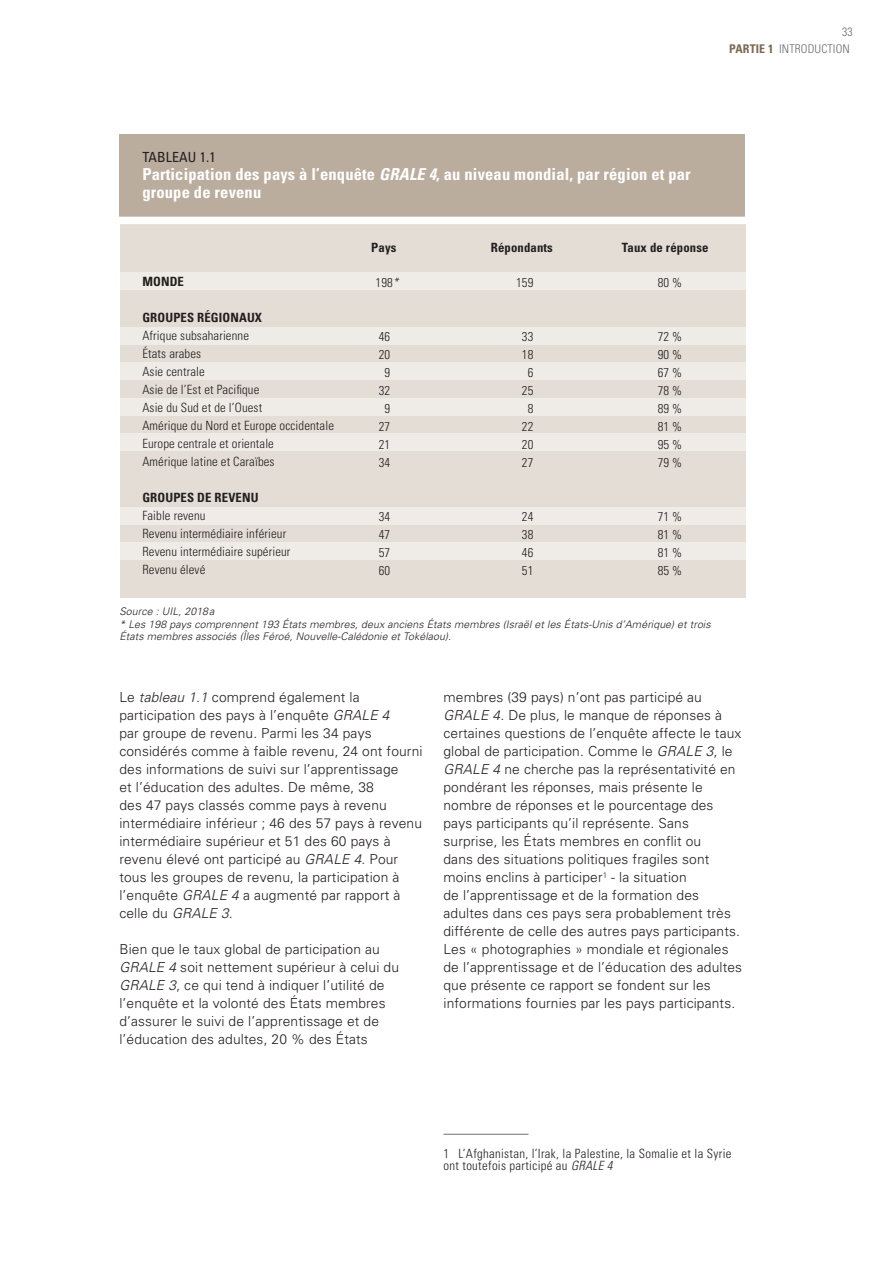
<style>
.page{position:relative;width:893px;height:1263px;background:#fff}
.page>*{position:absolute;margin:0;border:0;box-sizing:border-box;transform-origin:0 0}
.table_box_title{font:700 condensed 16.5px/18px "Univers";letter-spacing:.01em;color:#fff}
.table_box_no_s{font:condensed 13.95px "Univers";letter-spacing:.01em;color:#231f20}
.fliesstext{font:300 13.8px/18px "Univers";letter-spacing:.01em;color:#231f20}
.fliesstext-2{font:300 condensed 12.75px "Univers";letter-spacing:.01em;color:#231f20}
.footnotes{font:300 condensed 12.75px/12px "Univers";letter-spacing:.025em;color:#231f20}
.fliesstext-3{font:700 condensed 12.75px "Univers";letter-spacing:.01em;color:#231f20}
.paginierung_main{font:300 condensed 12px "Univers";letter-spacing:.01em;color:#6c6d70}
.t1{font:300 condensed 12px "Univers";color:#7c6954}
.source{font:italic 300 10.5px/12.6px "Univers";letter-spacing:.01em;color:#231f20}
.s1{font-weight:700;color:#7c6954}
.s2{font-style:italic}
</style>
<div class="page">
<div style="left:120px;top:222px;width:625px;height:376px;background:#e3ddd6"></div>
<div style="left:120px;top:507px;width:625px;height:17px;background:#efece8"></div>
<div style="left:120px;top:543px;width:625px;height:17px;background:#efece8"></div>
<div style="left:119px;top:135px;width:626px;height:85px;background:#bbad9d"></div>
<div style="left:120px;top:272px;width:625px;height:17px;background:#efece8"></div>
<div style="left:120px;top:327px;width:625px;height:17px;background:#efece8"></div>
<div style="left:120px;top:363px;width:625px;height:17px;background:#efece8"></div>
<div style="left:120px;top:398px;width:625px;height:17px;background:#efece8"></div>
<div style="left:120px;top:434px;width:625px;height:17px;background:#efece8"></div>
<div style="left:109px;top:217px;width:642px;height:7px;background:#fff"></div>
<hr style="left:443px;top:1134px;width:85px;height:1px;background:#717074">
<p class="t1" style="left:842px;top:24px;width:12px">33</p>
<p class="paginierung_main" style="left:729px;top:42px;width:122px"><span class="s1">PARTIE 1</span> INTRODUCTION</p>
<p class="table_box_no_s" style="left:142px;top:148px;width:75px">TABLEAU 1.1</p>
<p class="table_box_title" style="left:142px;top:165px;width:550px">Participation des pays à l’enquête <span class="s2">GRALE 4</span>, au niveau mondial, par région et par groupe de revenu</p>
<p class="fliesstext-3" style="left:142px;top:273px;width:43px">MONDE</p>
<p class="fliesstext-3" style="left:142px;top:309px;width:121px">GROUPES RÉGIONAUX</p>
<p class="fliesstext-2" style="left:142px;top:328px;width:108px">Afrique subsaharienne</p>
<p class="fliesstext-2" style="left:142px;top:346px;width:60px">États arabes</p>
<p class="fliesstext-2" style="left:142px;top:364px;width:64px">Asie centrale</p>
<p class="fliesstext-2" style="left:142px;top:382px;width:119px">Asie de l’Est et Pacifique</p>
<p class="fliesstext-2" style="left:142px;top:400px;width:121px">Asie du Sud et de l’Ouest</p>
<p class="fliesstext-2" style="left:142px;top:418px;width:193px">Amérique du Nord et Europe occidentale</p>
<p class="fliesstext-2" style="left:142px;top:436px;width:133px">Europe centrale et orientale</p>
<p class="fliesstext-2" style="left:142px;top:454px;width:134px">Amérique latine et Caraïbes</p>
<p class="fliesstext-3" style="left:142px;top:489px;width:118px">GROUPES DE REVENU</p>
<p class="fliesstext-2" style="left:142px;top:508px;width:65px">Faible revenu</p>
<p class="fliesstext-2" style="left:142px;top:526px;width:145px">Revenu intermédiaire inférieur</p>
<p class="fliesstext-2" style="left:142px;top:544px;width:150px">Revenu intermédiaire supérieur</p>
<p class="fliesstext-2" style="left:142px;top:562px;width:64px">Revenu élevé</p>
<p class="fliesstext-3" style="left:371px;top:240px;width:27px">Pays</p>
<p class="fliesstext-2" style="left:376px;top:275px;width:25px">198<span class="s2">*</span></p>
<p class="fliesstext-2" style="left:379px;top:329px;width:13px">46</p>
<p class="fliesstext-2" style="left:379px;top:347px;width:13px">20</p>
<p class="fliesstext-2" style="left:384px;top:365px;width:7px">9</p>
<p class="fliesstext-2" style="left:379px;top:383px;width:13px">32</p>
<p class="fliesstext-2" style="left:384px;top:401px;width:7px">9</p>
<p class="fliesstext-2" style="left:379px;top:419px;width:13px">27</p>
<p class="fliesstext-2" style="left:379px;top:437px;width:13px">21</p>
<p class="fliesstext-2" style="left:379px;top:455px;width:13px">34</p>
<p class="fliesstext-2" style="left:379px;top:509px;width:13px">34</p>
<p class="fliesstext-2" style="left:379px;top:527px;width:13px">47</p>
<p class="fliesstext-2" style="left:379px;top:545px;width:13px">57</p>
<p class="fliesstext-2" style="left:379px;top:563px;width:13px">60</p>
<p class="fliesstext-3" style="left:491px;top:240px;width:64px">Répondants</p>
<p class="fliesstext-2" style="left:516px;top:274px;width:19px">159</p>
<p class="fliesstext-2" style="left:522px;top:328px;width:13px">33</p>
<p class="fliesstext-2" style="left:522px;top:346px;width:13px">18</p>
<p class="fliesstext-2" style="left:528px;top:364px;width:7px">6</p>
<p class="fliesstext-2" style="left:522px;top:382px;width:13px">25</p>
<p class="fliesstext-2" style="left:528px;top:400px;width:7px">8</p>
<p class="fliesstext-2" style="left:522px;top:418px;width:13px">22</p>
<p class="fliesstext-2" style="left:522px;top:436px;width:13px">20</p>
<p class="fliesstext-2" style="left:522px;top:454px;width:13px">27</p>
<p class="fliesstext-2" style="left:522px;top:508px;width:13px">24</p>
<p class="fliesstext-2" style="left:522px;top:526px;width:13px">38</p>
<p class="fliesstext-2" style="left:522px;top:544px;width:13px">46</p>
<p class="fliesstext-2" style="left:522px;top:562px;width:13px">51</p>
<p class="fliesstext-3" style="left:622px;top:240px;width:88px">Taux de réponse</p>
<p class="fliesstext-2" style="left:658px;top:275px;width:26px">80 %</p>
<p class="fliesstext-2" style="left:658px;top:328px;width:26px">72 %</p>
<p class="fliesstext-2" style="left:658px;top:347px;width:26px">90 %</p>
<p class="fliesstext-2" style="left:658px;top:365px;width:26px">67 %</p>
<p class="fliesstext-2" style="left:658px;top:383px;width:26px">78 %</p>
<p class="fliesstext-2" style="left:658px;top:401px;width:26px">89 %</p>
<p class="fliesstext-2" style="left:658px;top:419px;width:26px">81 %</p>
<p class="fliesstext-2" style="left:658px;top:437px;width:26px">95 %</p>
<p class="fliesstext-2" style="left:658px;top:455px;width:26px">79 %</p>
<p class="fliesstext-2" style="left:658px;top:509px;width:26px">71 %</p>
<p class="fliesstext-2" style="left:658px;top:527px;width:26px">81 %</p>
<p class="fliesstext-2" style="left:658px;top:545px;width:26px">81 %</p>
<p class="fliesstext-2" style="left:658px;top:563px;width:26px">85 %</p>
<p class="source" style="left:119px;top:605px;width:97px">Source : UIL, 2018a</p>
<p class="source" style="left:119px;top:617px;width:593px">* Les 198 pays comprennent 193 États membres, deux anciens États membres (Israël et les États-Unis d’Amérique) et trois<br>États membres associés (Îles Féroé, Nouvelle-Calédonie et Tokélaou).</p>
<p class="fliesstext" style="left:119px;top:688px;width:272px">Le <span class="s2">tableau 1.1</span> comprend également la participation des pays à l’enquête <span class="s2">GRALE 4</span></p>
<p class="fliesstext" style="left:119px;top:724px;width:305px">par groupe de revenu. Parmi les 34 pays considérés comme à faible revenu, 24 ont fourni des informations de suivi sur l’apprentissage<br>et l’éducation des adultes. De même, 38<br>des 47 pays classés comme pays à revenu intermédiaire inférieur ; 46 des 57 pays à revenu intermédiaire supérieur et 51 des 60 pays à revenu élevé ont participé au <span class="s2">GRALE 4</span>. Pour tous les groupes de revenu, la participation à l’enquête <span class="s2">GRALE 4</span> a augmenté par rapport à celle du <span class="s2">GRALE 3.</span></p>
<p class="fliesstext" style="left:119px;top:940px;width:281px">Bien que le taux global de participation au <span class="s2">GRALE 4</span> soit nettement supérieur à celui du <span class="s2">GRALE 3</span>, ce qui tend à indiquer l’utilité de l’enquête et la volonté des États membres d’assurer le suivi de l’apprentissage et de l’éducation des adultes, 20 % des États</p>
<p class="fliesstext" style="left:443px;top:688px;width:299px">membres (39 pays) n’ont pas participé au <span class="s2">GRALE 4</span>. De plus, le manque de réponses à certaines questions de l’enquête affecte le taux global de participation. Comme le <span class="s2">GRALE 3</span>, le</p>
<p class="fliesstext" style="left:443px;top:760px;width:294px"><span class="s2">GRALE 4</span> ne cherche pas la représentativité en pondérant les réponses, mais présente le</p>
<p class="fliesstext" style="left:443px;top:796px;width:300px">nombre de réponses et le pourcentage des pays participants qu’il représente. Sans surprise, les États membres en conflit ou<br>dans des situations politiques fragiles sont moins enclins à participer<sup>1</sup> - la situation<br>de l’apprentissage et de la formation des adultes dans ces pays sera probablement très différente de celle des autres pays participants.<br>Les « photographies » mondiale et régionales de l’apprentissage et de l’éducation des adultes que présente ce rapport se fondent sur les informations fournies par les pays participants.</p>
<p class="footnotes" style="left:443px;top:1147px;width:290px">1 L’Afghanistan, l’Irak, la Palestine, la Somalie et la Syrie ont toutefois participé au <span class="s2">GRALE 4</span></p>
</div>
